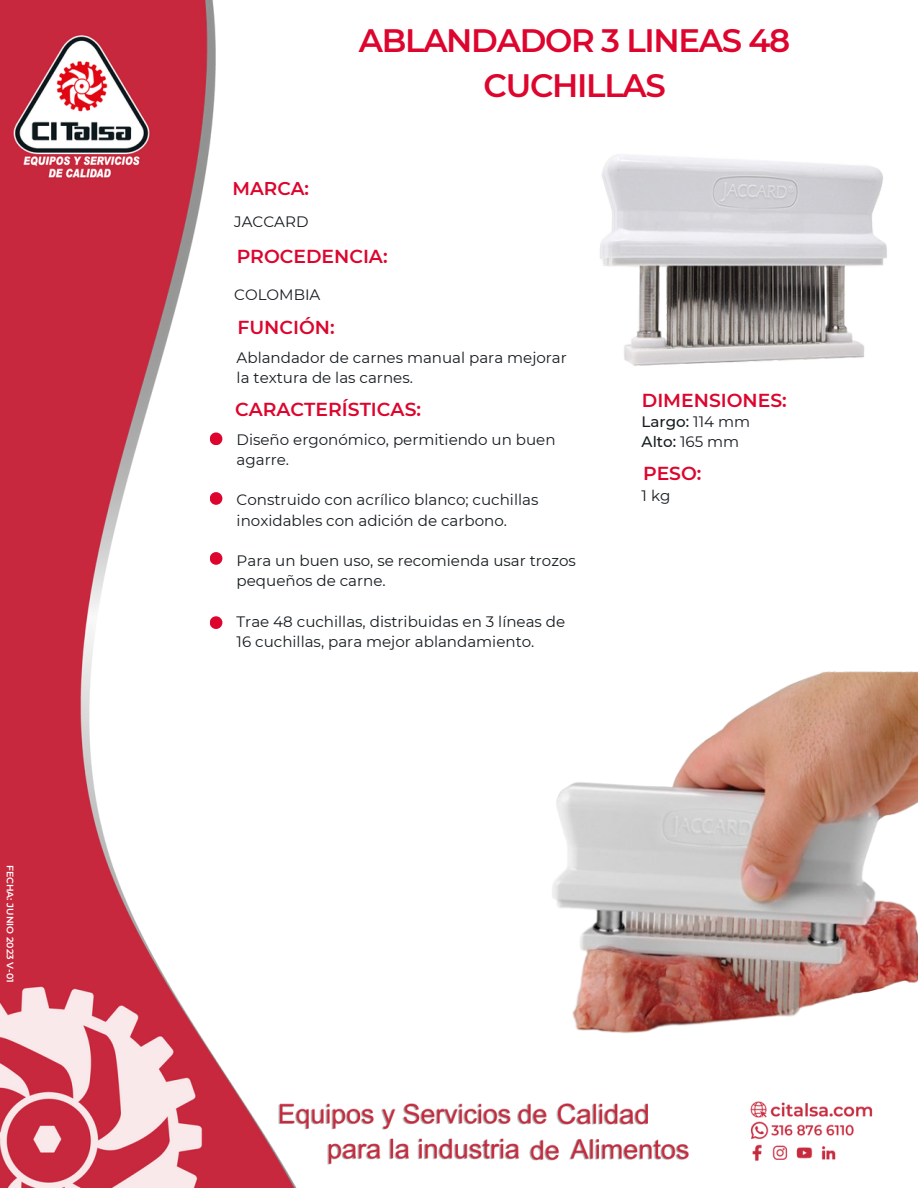
<style>
.page{position:relative;width:918px;height:1188px;background:#fff}
.page>*{position:absolute;margin:0;border:0;box-sizing:border-box;transform-origin:0 0}
.t1{font:600 32.4px/45px "Montserrat";letter-spacing:-.04em;color:#dd052e;text-align:center}
.t2{font:600 18.75px "Montserrat";color:#dd052e}
.t3{font:600 18.45px "Montserrat";color:#dd052e}
.t4{font:15.15px/20.2px "Montserrat";color:#161c1f}
.t5{font:500 15.15px "Montserrat";color:#161c1f}
.t6{font:600 9.45px "Montserrat";color:#fff}
.s1{font-weight:400}
</style>
<div class="page">
<img style="left:0;top:0;width:873px;height:1188px">
<div style="left:210px;top:432px;width:12px;height:13px;background:#dd052e;border-radius:50%"></div>
<div style="left:210px;top:492px;width:12px;height:13px;background:#dd052e;border-radius:50%"></div>
<div style="left:210px;top:552px;width:12px;height:13px;background:#dd052e;border-radius:50%"></div>
<img style="left:585px;top:147px;width:302px;height:222px">
<img style="left:438px;top:670px;width:480px;height:374px">
<div style="left:210px;top:616px;width:12px;height:13px;background:#dd052e;border-radius:50%"></div>
<p class="t6" style="left:16px;top:865px;width:119px;rotate:90deg">FECHA: JUNIO 2023 V-01</p>
<p class="t1" style="left:359px;top:18px;width:433px">ABLANDADOR 3 LINEAS 48<br>CUCHILLAS</p>
<p class="t3" style="left:232px;top:177px;width:78px">MARCA:</p>
<p class="t4" style="left:234px;top:212px;width:76px">JACCARD</p>
<p class="t2" style="left:237px;top:245px;width:152px">PROCEDENCIA:</p>
<p class="t4" style="left:234px;top:284px;width:88px">COLOMBIA</p>
<p class="t2" style="left:237px;top:316px;width:99px">FUNCIÓN:</p>
<p class="t4" style="left:237px;top:348px;width:332px">Ablandador de carnes manual para mejorar la textura de las carnes.</p>
<p class="t2" style="left:235px;top:398px;width:187px">CARACTERÍSTICAS:</p>
<p class="t2" style="left:642px;top:388px;width:146px">DIMENSIONES:</p>
<p class="t5" style="left:642px;top:413px;width:110px">Largo: <span class="s1">114 mm</span></p>
<p class="t5" style="left:642px;top:433px;width:99px">Alto: <span class="s1">165 mm</span></p>
<p class="t4" style="left:237px;top:429px;width:320px">Diseño ergonómico, permitiendo un buen agarre.</p>
<p class="t4" style="left:237px;top:490px;width:303px">Construido con acrílico blanco; cuchillas inoxidables con adición de carbono.</p>
<p class="t4" style="left:237px;top:550px;width:341px">Para un buen uso, se recomienda usar trozos pequeños de carne.</p>
<p class="t4" style="left:237px;top:611px;width:330px">Trae 48 cuchillas, distribuidas en 3 líneas de<br>16 cuchillas, para mejor ablandamiento.</p>
<p class="t2" style="left:643px;top:462px;width:60px">PESO:</p>
<p class="t4" style="left:642px;top:485px;width:30px">1 kg</p>
</div>
